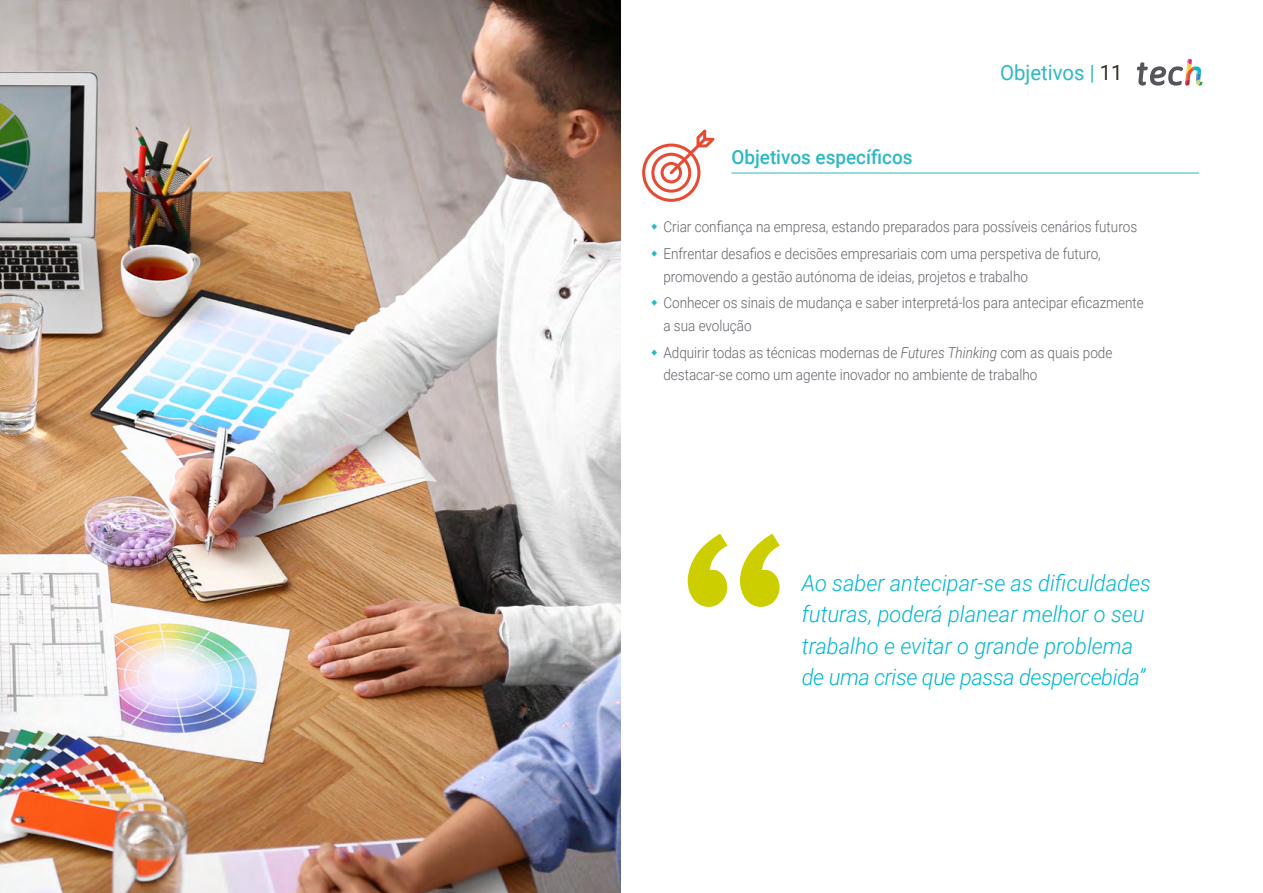
<style>
.page{position:relative;width:1263px;height:893px;background:#fff}
.page>*{position:absolute;margin:0;border:0;box-sizing:border-box;transform-origin:0 0}
.t1{font:italic 300 22.5px/31.5px "Roboto";color:#00b7d1}
.t2{font:21px "Roboto";color:#2db8c5}
.t3{font:500 19.5px "Roboto";color:#2db8c5}
.t4{font:300 15px/26.7px "Roboto";color:#61646a;scale:.9 1}
.s1{color:#312e20}
.s2{font-style:italic}
</style>
<div class="page">
<svg style="left:1137px;top:59px;width:65px;height:27px"></svg>
<svg style="left:688px;top:534px;width:92px;height:73px"></svg>
<hr style="left:731px;top:173px;width:468px;height:1px;background:#2db8c5">
<img style="left:0;top:0;width:621px;height:893px">
<svg style="left:642px;top:129px;width:72px;height:73px"></svg>
<h3 class="t3" style="left:731px;top:144px;width:183px">Objetivos específicos</h3>
<h2 class="t2" style="left:1000px;top:57px;width:124px">Objetivos | <span class="s1">11</span></h2>
<p class="t4" style="left:663px;top:213px;width:528px">Criar confiança na empresa, estando preparados para possíveis cenários futuros<br>Enfrentar desafios e decisões empresariais com uma perspetiva de futuro,</p>
<p class="t4" style="left:663px;top:262px;width:535px">promovendo a gestão autónoma de ideias, projetos e trabalho<br>Conhecer os sinais de mudança e saber interpretá-los para antecipar eficazmente</p>
<p class="t4" style="left:663px;top:312px;width:500px">a sua evolução<br>Adquirir todas as técnicas modernas de <span class="s2">Futures Thinking</span> com as quais pode</p>
<p class="t4" style="left:663px;top:361px;width:417px">destacar-se como um agente inovador no ambiente de trabalho</p>
<h1 class="t1" style="left:802px;top:566px;width:351px">Ao saber antecipar-se as dificuldades futuras, poderá planear melhor o seu trabalho e evitar o grande problema de uma crise que passa despercebida”</h1>
</div>
